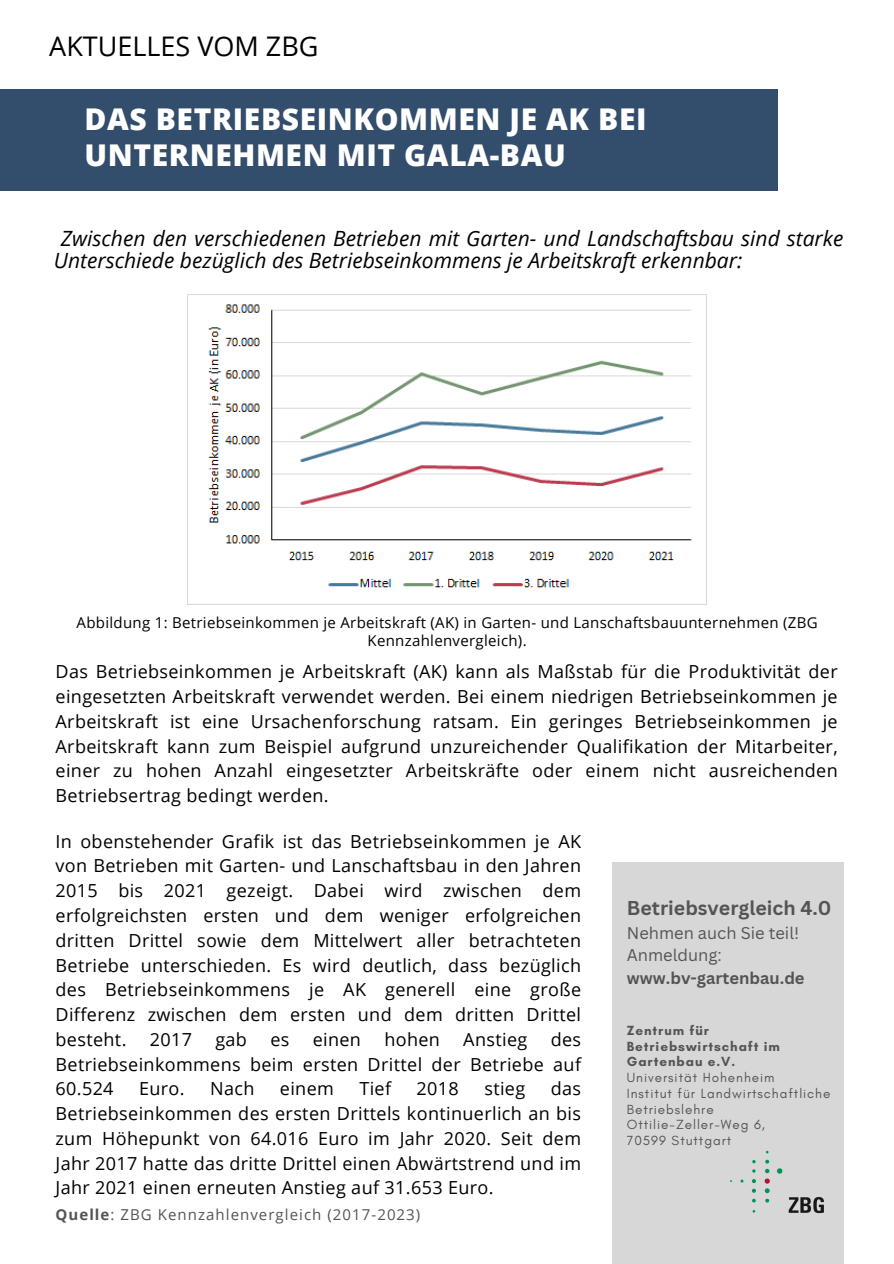
<style>
.page{position:relative;width:894px;height:1264px;background:#fff}
.page>*{position:absolute;margin:0;border:0;box-sizing:border-box;transform-origin:0 0}
.t1{font:800 30px/36px "Open Sans";letter-spacing:.02em;color:#fff}
.t2{font:27px "Open Sans";color:#000}
.t3{font:italic 21px/22.5px "Open Sans";color:#000}
.t4{font:700 19.5px "Canva Sans";color:#545454}
.t5{font:18px/24.8px "Open Sans";letter-spacing:.02em;color:#000;text-align:justify}
.t6{font:16.5px/22.5px "Canva Sans";color:#545454}
.t7{font:15px/18px "Open Sans";letter-spacing:.02em;color:#000;text-align:center}
.t8{font:15px "Open Sans";letter-spacing:.07em;color:#545454}
.t9{font:13.5px/15.8px "Glacial Indifference";letter-spacing:.07em;color:#545454}
.t10{font:700 13.5px/15.8px "Glacial Indifference";letter-spacing:.07em;color:#545454}
.s1{font-weight:700}
</style>
<div class="page">
<div style="left:0;top:89px;width:777px;height:102px;background:#334d6c"></div>
<div style="left:612px;top:862px;width:231px;height:401px;background:#d6d7d6"></div>
<img style="left:730px;top:1150px;width:94px;height:64px">
<img style="left:187px;top:295px;width:505px;height:309px">
<p class="t2" style="left:49px;top:28px;width:270px">AKTUELLES VOM ZBG</p>
<h4 class="t1" style="left:84px;top:101px;width:563px">DAS BETRIEBSEINKOMMEN JE AK BEI<br>UNTERNEHMEN MIT GALA-BAU</h4>
<h5 class="t3" style="left:54px;top:226px;width:790px;text-indent:7px">Zwischen den verschiedenen Betrieben mit Garten- und Landschaftsbau sind starke<br>Unterschiede bezüglich des Betriebseinkommens je Arbeitskraft erkennbar:</h5>
<h4 class="t7" style="left:77px;top:613px;width:742px">Abbildung 1: Betriebseinkommen je Arbeitskraft (AK) in Garten- und Lanschaftsbauunternehmen (ZBG<br>Kennzahlenvergleich).</h4>
<h3 class="t5" style="left:55px;top:659px;width:783px">Das Betriebseinkommen je Arbeitskraft (AK) kann als Maßstab für die Produktivität der eingesetzten Arbeitskraft verwendet werden. Bei einem niedrigen Betriebseinkommen je Arbeitskraft ist eine Ursachenforschung ratsam. Ein geringes Betriebseinkommen je Arbeitskraft kann zum Beispiel aufgrund unzureichender Qualifikation der Mitarbeiter, einer zu hohen Anzahl eingesetzter Arbeitskräfte oder einem nicht ausreichenden Betriebsertrag bedingt werden.</h3>
<h3 class="t5" style="left:55px;top:828px;width:527px">In obenstehender Grafik ist das Betriebseinkommen je AK von Betrieben mit Garten- und Lanschaftsbau in den Jahren 2015 bis 2021 gezeigt. Dabei wird zwischen dem erfolgreichsten ersten und dem weniger erfolgreichen dritten Drittel sowie dem Mittelwert aller betrachteten Betriebe unterschieden. Es wird deutlich, dass bezüglich des Betriebseinkommens je AK generell eine große Differenz zwischen dem ersten und dem dritten Drittel besteht.</h3>
<h3 class="t5" style="left:55px;top:1026px;width:527px;text-indent:495px">des Betriebseinkommens beim ersten Drittel der Betriebe auf 60.524</h3>
<h3 class="t5" style="left:150px;top:1026px;width:44px">2017</h3>
<h3 class="t5" style="left:215px;top:1026px;width:33px">gab</h3>
<h3 class="t5" style="left:270px;top:1026px;width:21px">es</h3>
<h3 class="t5" style="left:312px;top:1026px;width:50px">einen</h3>
<h3 class="t5" style="left:384px;top:1026px;width:57px">hohen</h3>
<h3 class="t5" style="left:463px;top:1026px;width:66px">Anstieg</h3>
<h3 class="t5" style="left:139px;top:1075px;width:47px">Euro.</h3>
<h3 class="t5" style="left:210px;top:1075px;width:46px">Nach</h3>
<h3 class="t5" style="left:280px;top:1075px;width:55px">einem</h3>
<h3 class="t5" style="left:359px;top:1075px;width:33px">Tief</h3>
<h3 class="t5" style="left:416px;top:1075px;width:44px">2018</h3>
<h3 class="t5" style="left:484px;top:1075px;width:42px">stieg</h3>
<h3 class="t5" style="left:55px;top:1075px;width:527px;text-indent:495px">das Betriebseinkommen des ersten Drittels kontinuerlich an bis zum Höhepunkt von 64.016 Euro im Jahr 2020. Seit dem Jahr 2017 hatte das dritte Drittel einen Abwärtstrend und im Jahr 2021 einen erneuten Anstieg auf 31.653 Euro.</h3>
<h5 class="t8" style="left:55px;top:1203px;width:366px"><span class="s1">Quelle</span>: ZBG Kennzahlenvergleich (2017-2023)</h5>
<p class="t4" style="left:626px;top:894px;width:206px">Betriebsvergleich 4.0</p>
<p class="t6" style="left:626px;top:921px;width:179px">Nehmen auch Sie teil!<br>Anmeldung: <span class="s1">www.bv-gartenbau.de</span></p>
<p class="t10" style="left:626px;top:1022px;width:155px">Zentrum für<br>Betriebswirtschaft im<br>Gartenbau e.V.</p>
<p class="t9" style="left:626px;top:1069px;width:149px">Universität Hohenheim</p>
<p class="t9" style="left:626px;top:1085px;width:205px">Institut für Landwirtschaftliche<br>Betriebslehre</p>
<p class="t9" style="left:626px;top:1116px;width:140px">Ottilie-Zeller-Weg 6,</p>
<p class="t9" style="left:626px;top:1132px;width:106px">70599 Stuttgart</p>
</div>
